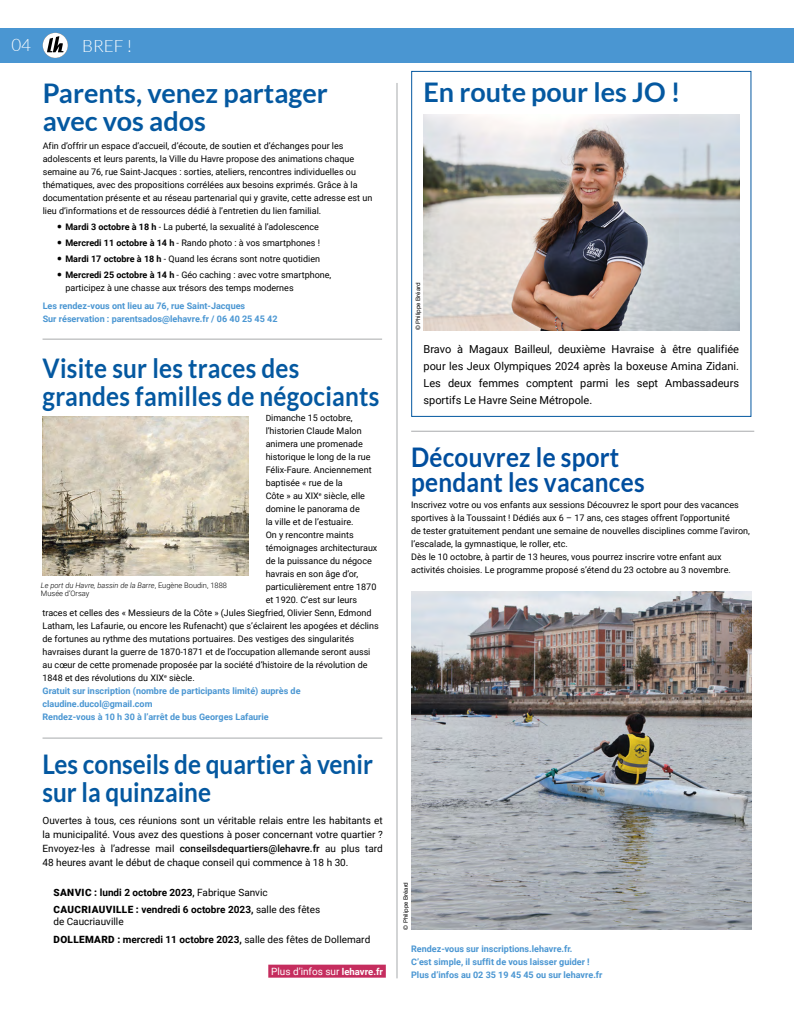
<style>
.page{position:relative;width:794px;height:1021px;background:#fff}
.page>*{position:absolute;margin:0;border:0;box-sizing:border-box;transform-origin:0 0}
.t1{font:700 27px/28px "Lato";color:#0458a0;scale:.9 1}
.t2{font:700 27px/28px "Lato";color:#0458a0}
.t3{font:700 27px/25px "Lato";letter-spacing:.01em;color:#004e9e;scale:.9 1}
.t4{font:300 17px "Lato";color:#fff}
.t5{font:11px/17px "Roboto";color:#000;text-align:justify}
.t6{font:10px/14px "Roboto";color:#000;text-align:justify}
.t7{font:700 10px/17.7px "Roboto";color:#000}
.t8{font:10px "Roboto";color:#fff}
.t9{font:9px/13px "Roboto";color:#000}
.t10{font:700 9px/13px "Roboto";color:#4a96d2}
.t11{font:300 7.5px/8px "Roboto";color:#000}
.t12{font:6px "Helvetica Neue LT Std";color:#000}
.s1{font-weight:700;font-size:15px}
.s2{font-weight:700}
.s3{font-size:8.5px}
.s4{font-style:italic}
.s5{font-weight:500}
.s6{font-weight:900}
.s7{font-weight:400}
.s8{font-weight:700;font-size:9.5px}
</style>
<div class="page">
<div style="left:0;top:28px;width:794px;height:34px;background:#4a96d2"></div>
<svg style="left:43px;top:33px;width:25px;height:25px"></svg>
<hr style="left:43px;top:339px;width:339px;height:1px;background:#a8aaac">
<hr style="left:411px;top:431px;width:343px;height:1px;background:#a8aaac">
<hr style="left:43px;top:737px;width:339px;height:1px;background:#a8aaac">
<img style="left:411px;top:591px;width:340px;height:338px">
<div style="left:411px;top:71px;width:340px;height:346px;border:1px solid #0458a0"></div>
<hr style="left:397px;top:83px;width:1px;height:895px;background:#a8aaac">
<div style="left:268px;top:964px;width:118px;height:13px;background:#c52d5e"></div>
<img style="left:423px;top:114px;width:316px;height:216px">
<img style="left:42px;top:417px;width:207px;height:158px">
<h2 class="t4" style="left:11px;top:36px;width:21px">04</h2>
<h2 class="t4" style="left:82px;top:37px;width:52px">BREF !</h2>
<h1 class="t2" style="left:43px;top:78px;width:287px">Parents, venez partager avec vos ados</h1>
<p class="t9" style="left:43px;top:139px;width:331px">Afin d’offrir un espace d’accueil, d’écoute, de soutien et d’échanges pour les adolescents et leurs parents, la Ville du Havre propose des animations chaque semaine au 76, rue Saint-Jacques : sorties, ateliers, rencontres individuelles ou thématiques, avec des propositions corrélées aux besoins exprimés. Grâce à la documentation présente et au réseau partenarial qui y gravite, cette adresse est un lieu d’informations et de ressources dédié à l’entretien du lien familial.</p>
<p class="t9" style="left:57px;top:220px;width:264px"><span class="s1">•</span> <span class="s2">Mardi 3 octobre à 18 h</span> - La puberté, la sexualité à l’adolescence</p>
<p class="t9" style="left:57px;top:236px;width:265px"><span class="s1">•</span> <span class="s2">Mercredi 11 octobre à 14 h</span> - Rando photo : à vos smartphones !</p>
<p class="t9" style="left:57px;top:252px;width:265px"><span class="s1">•</span> <span class="s2">Mardi 17 octobre à 18 h</span> - Quand les écrans sont notre quotidien</p>
<p class="t9" style="left:65px;top:267px;width:267px;text-indent:-9px"><span class="s1">•</span> <span class="s2">Mercredi 25 octobre à 14 h</span> - Géo caching : avec votre smartphone, participez à une chasse aux trésors des temps modernes</p>
<p class="t10" style="left:43px;top:299px;width:236px">Les rendez-vous ont lieu au 76, rue Saint-Jacques<br>Sur réservation : parentsados@lehavre.fr / 06 40 25 45 42</p>
<h1 class="t1" style="left:43px;top:353px;width:376px">Visite sur les traces des grandes familles de négociants</h1>
<p class="t9" style="left:266px;top:411px;width:88px"><span class="s3">D</span>imanche 15 octobre,</p>
<p class="t9" style="left:266px;top:424px;width:97px">l’historien Claude Malon</p>
<p class="t9" style="left:266px;top:437px;width:99px">animera une promenade</p>
<p class="t9" style="left:266px;top:450px;width:106px">historique le long de la rue</p>
<p class="t9" style="left:266px;top:463px;width:107px">Félix-Faure. Anciennement</p>
<p class="t9" style="left:266px;top:476px;width:79px">baptisée « rue de la</p>
<p class="t9" style="left:266px;top:489px;width:101px">Côte » au XIX<sup>e</sup> siècle, elle</p>
<p class="t9" style="left:266px;top:502px;width:96px">domine le panorama de</p>
<p class="t9" style="left:266px;top:515px;width:89px">la ville et de l’estuaire.</p>
<p class="t9" style="left:266px;top:528px;width:89px">On y rencontre maints</p>
<p class="t9" style="left:266px;top:541px;width:113px">témoignages architecturaux</p>
<p class="t9" style="left:266px;top:554px;width:108px">de la puissance du négoce</p>
<p class="t9" style="left:266px;top:567px;width:94px">havrais en son âge d’or,</p>
<p class="t9" style="left:266px;top:580px;width:112px">particulièrement entre 1870</p>
<p class="t9" style="left:266px;top:593px;width:93px">et 1920. C’est sur leurs</p>
<p class="t9" style="left:43px;top:606px;width:331px">traces et celles des « Messieurs de la Côte » (Jules Siegfried, Olivier Senn, Edmond</p>
<p class="t9" style="left:43px;top:619px;width:338px">Latham, les Lafaurie, ou encore les Rufenacht) que s’éclairent les apogées et déclins</p>
<p class="t9" style="left:43px;top:632px;width:313px">de fortunes au rythme des mutations portuaires. Des vestiges des singularités</p>
<p class="t9" style="left:43px;top:645px;width:329px">havraises durant la guerre de 1870-1871 et de l’occupation allemande seront aussi</p>
<p class="t9" style="left:43px;top:658px;width:326px">au cœur de cette promenade proposée par la société d’histoire de la révolution de</p>
<p class="t9" style="left:43px;top:671px;width:154px">1848 et des révolutions du XIX<sup>e</sup> siècle.</p>
<p class="t10" style="left:43px;top:684px;width:259px">Gratuit sur inscription (nombre de participants limité) auprès de</p>
<p class="t10" style="left:43px;top:697px;width:111px">claudine.ducol@gmail.com</p>
<p class="t10" style="left:43px;top:710px;width:228px">Rendez-vous à 10 h 30 à l’arrêt de bus Georges Lafaurie</p>
<p class="t11" style="left:41px;top:580px;width:187px"><span class="s4">Le port du Havre, bassin de la Barre</span>, Eugène Boudin, 1888<br>Musée d’Orsay</p>
<h1 class="t1" style="left:43px;top:749px;width:368px">Les conseils de quartier à venir sur la quinzaine</h1>
<p class="t6" style="left:43px;top:813px;width:342px">Ouvertes à tous, ces réunions sont un véritable relais entre les habitants et la municipalité. Vous avez des questions à poser concernant votre quartier ?<br>Envoyez-les à l’adresse mail <span class="s5">conseilsdequartiers@lehavre.fr</span> au plus tard 48 heures avant le début de chaque conseil qui commence à 18 h 30.</p>
<p class="t7" style="left:54px;top:882px;width:268px"><span class="s6">SANVIC :</span> lundi 2 octobre 2023<span class="s5">,</span> <span class="s7">Fabrique Sanvic<br></span><span class="s6">CAUCRIAUVILLE :</span> vendredi 6 octobre 2023, <span class="s7">salle des fêtes</span></p>
<p class="t6" style="left:53px;top:912px;width:318px;line-height:17.7px">de Caucriauville<br><span class="s6">DOLLEMARD :</span> <span class="s2">mercredi 11 octobre 2023,</span> salle des fêtes de Dollemard</p>
<p class="t8" style="left:271px;top:964px;width:113px">Plus d’infos sur <span class="s8">lehavre.fr</span></p>
<h1 class="t2" style="left:423px;top:78px;width:258px">En route pour les JO !</h1>
<p class="t12" style="left:414px;top:330px;width:49px;rotate:-90deg">© Philippe Bréard</p>
<p class="t5" style="left:423px;top:340px;width:317px">Bravo à Magaux Bailleul, deuxième Havraise à être qualifiée pour les Jeux Olympiques 2024 après la boxeuse Amina Zidani.<br>Les deux femmes comptent parmi les sept Ambassadeurs sportifs Le Havre Seine Métropole.</p>
<h1 class="t3" style="left:411px;top:444px;width:261px">Découvrez le sport pendant les vacances</h1>
<p class="t9" style="left:411px;top:498px;width:340px">Inscrivez votre ou vos enfants aux sessions Découvrez le sport pour des vacances sportives à la Toussaint ! Dédiés aux 6 – 17 ans, ces stages offrent l’opportunité<br>de tester gratuitement pendant une semaine de nouvelles disciplines comme l’aviron, l’escalade, la gymnastique, le roller, etc.<br>Dès le 10 octobre, à partir de 13 heures, vous pourrez inscrire votre enfant aux activités choisies. Le programme proposé s’étend du 23 octobre au 3 novembre.</p>
<p class="t12" style="left:402px;top:929px;width:49px;rotate:-90deg">© Philippe Bréard</p>
<p class="t10" style="left:411px;top:942px;width:193px">Rendez-vous sur inscriptions.lehavre.fr.<br>C’est simple, il suffit de vous laisser guider !<br>Plus d’infos au 02 35 19 45 45 ou sur lehavre.fr</p>
</div>
